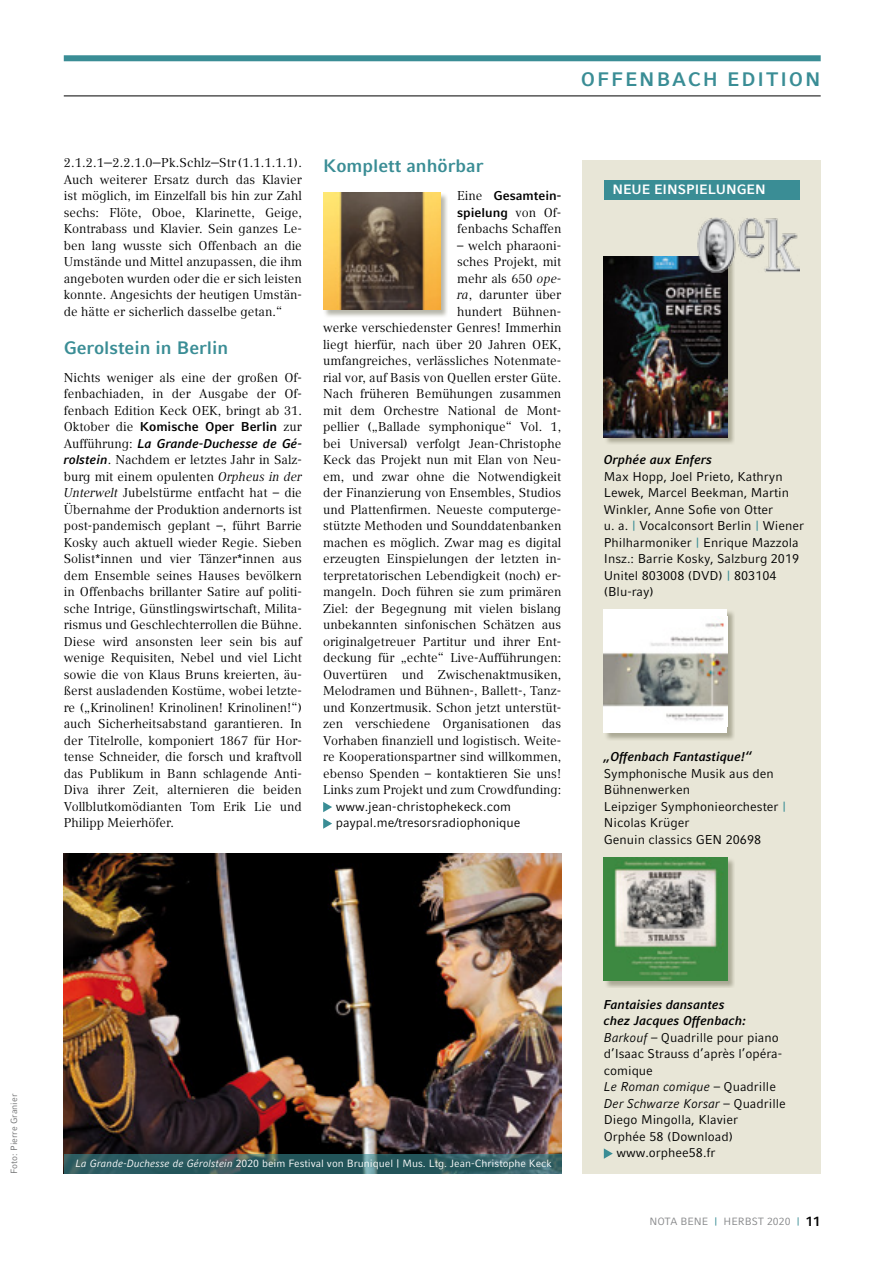
<style>
.page{position:relative;width:893px;height:1263px;background:#fff}
.page>*{position:absolute;margin:0;border:0;box-sizing:border-box;transform-origin:0 0}
.t1{font:700 19.5px "Compatil Fact LT Pro";color:#3a8d95}
.t2{font:700 18px "Compatil Fact LT Pro";color:#3a8d95}
.t3{font:700 13.5px "Compatil Fact LT Pro";color:#fff}
.t4{font:12.75px/16.5px "Compatil Text LT Pro";color:#000;text-align:justify}
.t5{font:12.75px/16.5px "Compatil Fact LT Pro";color:#000}
.t6{font:italic 700 12.75px "Compatil Fact LT Pro";color:#000}
.t7{font:italic 12.75px "Compatil Fact LT Pro";color:#000}
.t8{font:700 12.75px/16.5px "Compatil Fact LT Pro";color:#000}
.t9{font:10.5px "Compatil Fact LT Pro";color:#fff}
.t10{font:10.5px "Compatil Fact LT Pro";color:#87888a}
.t11{font:9px "Compatil Fact LT Pro";color:#707172}
.s1{font-family:"Compatil Fact LT Pro";font-weight:700}
.s2{font-family:"Compatil Fact LT Pro";font-weight:700;font-style:italic}
.s3{font-style:italic}
.s4{font-family:"Compatil Text LT Pro";font-weight:400}
.s5{color:#3a8d95}
.s6{font-style:normal}
.s7{font-weight:700;font-size:13.5px;color:#000}
</style>
<div class="page">
<div style="left:64px;top:55px;width:757px;height:6px;background:#3a8d95"></div>
<hr style="left:64px;top:96px;width:757px;height:1px;background:#000">
<div style="left:583px;top:161px;width:238px;height:1013px;background:#e8e6d7"></div>
<div style="left:604px;top:180px;width:195px;height:19px;background:#3a8d95"></div>
<svg style="left:604px;top:1148px;width:9px;height:11px"></svg>
<img style="left:64px;top:854px;width:497px;height:300px">
<svg style="left:64px;top:1154px;width:497px;height:20px;background:#305d62"></svg>
<svg style="left:323px;top:802px;width:9px;height:10px"></svg>
<svg style="left:323px;top:818px;width:9px;height:11px"></svg>
<div style="left:604px;top:257px;width:131px;height:187px;background:#706e56;opacity:.5"></div>
<img style="left:604px;top:257px;width:123px;height:180px">
<div style="left:604px;top:610px;width:131px;height:130px;background:#706e56;opacity:.5"></div>
<div style="left:604px;top:609px;width:123px;height:124px;background:#fff"></div>
<img style="left:604px;top:623px;width:123px;height:98px">
<div style="left:604px;top:857px;width:131px;height:131px;background:#706e56;opacity:.5"></div>
<img style="left:604px;top:857px;width:123px;height:123px">
<div style="left:324px;top:193px;width:124px;height:124px;background:#706e56;opacity:.5"></div>
<img style="left:323px;top:193px;width:117px;height:116px">
<img style="left:697px;top:218px;width:102px;height:54px">
<h1 class="t1" style="left:581px;top:67px;width:32px">Offenbach</h1>
<h1 class="t1" style="left:727px;top:67px;width:28px">Edition</h1>
<p class="t4" style="left:64px;top:155px;width:240px">2.1.2.1–2.2.1.0–Pk.Schlz–Str (1.1.1.1.1).<br>Auch weiterer Ersatz durch das Klavier ist möglich, im Einzelfall bis hin zur Zahl sechs: Flöte, Oboe, Klarinette, Geige, Kontrabass und Klavier. Sein ganzes Le&shy;ben lang wusste sich Offenbach an die Umstände und Mittel anzupassen, die ihm angeboten wurden oder die er sich leisten konnte. Angesichts der heutigen Umstän&shy;de hätte er sicherlich dasselbe getan.“</p>
<h2 class="t2" style="left:64px;top:337px;width:166px">Gerolstein in Berlin</h2>
<p class="t4" style="left:64px;top:369px;width:240px">Nichts weniger als eine der großen Of&shy;fenbachiaden, in der Ausgabe der Of&shy;fenbach Edition Keck OEK, bringt ab 31.</p>
<p class="t4" style="left:64px;top:419px;width:240px">Oktober die <span class="s1">Komische Oper Berlin</span> zur<br>Aufführung: <span class="s2">La Grande-Duchesse de Gé-</span></p>
<p class="t4" style="left:64px;top:452px;width:240px"><span class="s2">rolstein</span>. Nachdem er letztes Jahr in Salz&shy;burg mit einem opulenten <span class="s3">Orpheus in der Unterwelt</span> Jubelstürme entfacht hat – die Übernahme der Produktion andernorts ist post-pandemisch geplant –, führt Barrie Kosky auch aktuell wieder Regie. Sieben Solist*innen und vier Tänzer*innen aus dem Ensemble seines Hauses bevölkern in Offenbachs brillanter Satire auf politi&shy;sche Intrige, Günstlingswirtschaft, Milita&shy;rismus und Geschlechterrollen die Bühne.<br>Diese wird ansonsten leer sein bis auf wenige Requisiten, Nebel und viel Licht sowie die von Klaus Bruns kreierten, äu&shy;ßerst ausladenden Kostüme, wobei letzte&shy;re („Krinolinen! Krinolinen! Krinolinen!“) auch Sicherheitsabstand garantieren. In der Titelrolle, komponiert 1867 für Hor&shy;tense Schneider, die forsch und kraftvoll das Publikum in Bann schlagende Anti-Diva ihrer Zeit, alternieren die beiden Vollblutkomödianten Tom Erik Lie und Philipp Meierhöfer.</p>
<h2 class="t2" style="left:323px;top:155px;width:162px">Komplett anhörbar</h2>
<p class="t8" style="left:457px;top:188px;width:106px"><span class="s4">Eine</span> Gesamtein&shy;spielung <span class="s4">von Of-</span></p>
<p class="t4" style="left:457px;top:221px;width:106px">fenbachs Schaffen</p>
<p class="t4" style="left:323px;top:237px;width:240px;text-align:right">– welch pharaoni-<br>sches Projekt, mit<br>mehr als 650 <span class="s3">ope-<br>ra</span>, darunter über<br>hundert Bühnen-<br>werke verschiedenster Genres! Immerhin liegt hierfür, nach über 20 Jahren OEK, umfangreiches, verlässliches Notenmate&shy;rial vor, auf Basis von Quellen erster Güte.<br>Nach früheren Bemühungen zusammen mit dem Orchestre National de Mont&shy;pellier („Ballade symphonique“ Vol. 1, bei Universal) verfolgt Jean-Christophe Keck das Projekt nun mit Elan von Neu&shy;em, und zwar ohne die Notwendigkeit der Finanzierung von Ensembles, Studios und Plattenfirmen. Neueste computerge&shy;stützte Methoden und Sounddatenbanken machen es möglich. Zwar mag es digital erzeugten Einspielungen der letzten in&shy;terpretatorischen Lebendigkeit (noch) er&shy;mangeln. Doch führen sie zum primären Ziel: der Begegnung mit vielen bislang unbekannten sinfonischen Schätzen aus originalgetreuer Partitur und ihrer Ent&shy;deckung für „echte“ Live-Aufführungen:<br>Ouvertüren und Zwischenaktmusiken, Melodramen und Bühnen-, Ballett-, Tanz&shy;und Konzertmusik. Schon jetzt unterstüt&shy;zen verschiedene Organisationen das Vorhaben finanziell und logistisch. Weite&shy;re Kooperationspartner sind willkommen, ebenso Spenden – kontaktieren Sie uns!<br>Links zum Projekt und zum Crowdfunding:</p>
<p class="t5" style="left:336px;top:798px;width:186px">www.jean-christophekeck.com paypal.me/tresorsradiophonique</p>
<p class="t3" style="left:612px;top:182px;width:21px">Neue</p>
<p class="t3" style="left:654px;top:182px;width:17px">Einspie</p>
<p class="t3" style="left:708px;top:182px;width:48px">lungen</p>
<p class="t6" style="left:604px;top:452px;width:110px">Orphée aux Enfers</p>
<p class="t5" style="left:604px;top:468px;width:202px">Max Hopp, Joel Prieto, Kathryn<br>Lewek, Marcel Beekman, Martin<br>Winkler, Anne Sofie von Otter<br>u. a. <span class="s5">|</span> Vocalconsort Berlin <span class="s5">|</span> Wiener<br>Philharmoniker <span class="s5">|</span> Enrique Mazzola<br>Insz.: Barrie Kosky, Salzburg 2019<br>Unitel 803008 (DVD) <span class="s5">|</span> 803104<br>(B lu-ray)</p>
<p class="t6" style="left:604px;top:749px;width:150px">„Offenbach Fantastique!“</p>
<p class="t5" style="left:604px;top:765px;width:184px">Symphonische Musik aus den<br>Bühnenwerken<br>Leipziger Symphonieorchester <span class="s5">|<br></span>Nicolas Krüger<br>Genuin classics GE N 20698</p>
<p class="t11" style="left:9px;top:1174px;width:82px;rotate:-90deg">Foto: Pierre Granier</p>
<p class="t9" style="left:75px;top:1157px;width:478px"><span class="s3">La Grande-Duchesse de Gérolstein</span> 2020 beim Festival von B runiquel | Mus. Ltg. Jean-Christophe Keck</p>
<p class="t6" style="left:604px;top:997px;width:122px">Fantaisies dansantes</p>
<p class="t6" style="left:604px;top:1013px;width:144px">chez Jacques Offenbach:</p>
<p class="t5" style="left:604px;top:1029px;width:176px"><span class="s3">Barkouf</span> – Quadrille pour piano</p>
<p class="t5" style="left:604px;top:1045px;width:180px">d’Isaac Strauss d’après l’opéra-</p>
<p class="t5" style="left:604px;top:1062px;width:51px">comique</p>
<p class="t7" style="left:604px;top:1079px;width:174px">Le Roman comique <span class="s6">– Quadrille</span></p>
<p class="t7" style="left:604px;top:1096px;width:184px">Der Schwarze Korsar <span class="s6">– Quadrille</span></p>
<p class="t5" style="left:604px;top:1111px;width:136px">Diego Mingolla, Klavier</p>
<p class="t5" style="left:604px;top:1128px;width:131px">Orphée 58 (Download)</p>
<p class="t5" style="left:616px;top:1145px;width:101px">www.orphee58.fr</p>
<p class="t10" style="left:649px;top:1215px;width:173px">Nota B en e <span class="s5">|</span> Herbst 2020 <span class="s5">|</span> <span class="s7">11</span></p>
</div>
